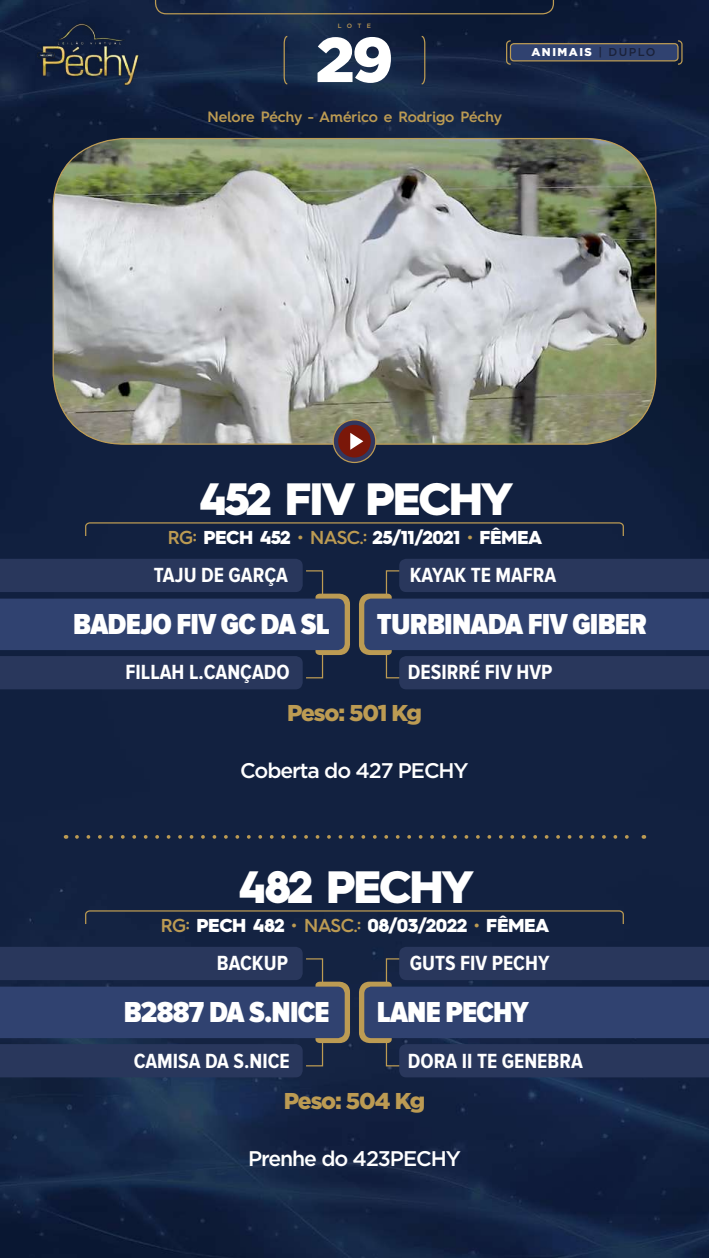
<style>
.page{position:relative;width:709px;height:1258px;background:#fff}
.page>*{position:absolute;margin:0;border:0;box-sizing:border-box;transform-origin:0 0}
.t1{font:900 63.12px "Gotham";color:#fff}
.t2{font:900 45.38px "Hurme Geometric Sans 4";letter-spacing:-.05em;color:#fff}
.t3{font:900 30px "Proxima Nova Cond";letter-spacing:-.025em;color:#fff}
.t4{font:900 22.88px "Gotham";letter-spacing:-.05em;color:#bc9b53}
.t5{font:700 21.25px "Proxima Nova Cond";color:#fff}
.t6{font:500 21.12px "Gotham";letter-spacing:-.05em;color:#fff}
.t7{font:900 18.75px "Hurme Geometric Sans 4";letter-spacing:-.025em;color:#fff}
.t8{font:600 15px "Hurme Geometric Sans 4";color:#bc9b53}
.t9{font:900 11.38px "Gotham";letter-spacing:.13em;color:#fff}
.t10{font:500 6.25px "Gotham";color:#bc9b53}
.s1{font-weight:500;color:#1b223a}
.s2{font-weight:600;color:#bc9b53}
</style>
<div class="page">
<img style="left:0;top:0;width:709px;height:1258px">
<svg style="left:155px;top:0;width:399px;height:14px"></svg>
<div style="left:510px;top:44px;width:168px;height:17px;background:#304270;border-radius:4px"></div>
<div style="left:510px;top:43px;width:168px;height:18px;border:1px solid #bc9b53;border-radius:4px"></div>
<svg style="left:505px;top:40px;width:7px;height:25px"></svg>
<svg style="left:676px;top:40px;width:7px;height:25px"></svg>
<svg style="left:283px;top:35px;width:5px;height:50px"></svg>
<svg style="left:420px;top:35px;width:6px;height:50px"></svg>
<img style="left:24px;top:20px;width:135px;height:74px">
<svg style="left:359px;top:947px;width:350px;height:130px"></svg>
<svg style="left:0;top:947px;width:350px;height:130px"></svg>
<svg style="left:84px;top:910px;width:540px;height:15px"></svg>
<svg style="left:359px;top:559px;width:350px;height:130px"></svg>
<svg style="left:0;top:559px;width:350px;height:130px"></svg>
<svg style="left:84px;top:522px;width:540px;height:15px"></svg>
<svg style="left:77px;top:835px;width:560px;height:4px"></svg>
<img style="left:53px;top:139px;width:603px;height:305px">
<svg style="left:333px;top:420px;width:43px;height:42px"></svg>
<div style="left:332px;top:419px;width:44px;height:44px;border:1px solid #bc9b53;border-radius:50%"></div>
<div style="left:338px;top:425px;width:33px;height:32px;background:#7a1709;border-radius:50%"></div>
<svg style="left:350px;top:433px;width:13px;height:17px"></svg>
<p class="t10" style="left:338px;top:22px;width:35px">LOTE</p>
<h1 class="t1" style="left:315px;top:23px;width:80px">29</h1>
<p class="t8" style="left:207px;top:106px;width:296px">Nelore Péchy - Américo e Rodrigo Péchy</p>
<p class="t9" style="left:531px;top:45px;width:126px">ANIMAIS <span class="s1">| DUPLO</span></p>
<h2 class="t2" style="left:199px;top:467px;width:316px">452 FIV PECHY</h2>
<p class="t7" style="left:168px;top:524px;width:376px"><span class="s2">RG:</span> PECH 452 <span class="s2">• Nasc.:</span> 25/11/2021 <span class="s2">•</span> FÊMEA</p>
<p class="t5" style="left:154px;top:563px;width:136px">TAJU DE GARÇA</p>
<p class="t5" style="left:410px;top:563px;width:148px">KAYAK TE MAFRA</p>
<h3 class="t3" style="left:73px;top:607px;width:258px">BADEJO FIV GC DA SL</h3>
<h3 class="t3" style="left:377px;top:607px;width:272px">TURBINADA FIV GIBER</h3>
<p class="t5" style="left:126px;top:661px;width:166px">FILLAH L.CANÇADO</p>
<p class="t5" style="left:408px;top:661px;width:146px">DESIRRÉ FIV HVP</p>
<p class="t4" style="left:287px;top:700px;width:136px">Peso: 501 Kg</p>
<p class="t6" style="left:240px;top:758px;width:230px">Coberta do 427 PECHY</p>
<h2 class="t2" style="left:238px;top:855px;width:237px">482 PECHY</h2>
<p class="t7" style="left:161px;top:912px;width:389px"><span class="s2">RG:</span> PECH 482 <span class="s2">• Nasc.:</span> 08/03/2022 <span class="s2">•</span> FÊMEA</p>
<p class="t5" style="left:217px;top:951px;width:73px">BACKUP</p>
<p class="t5" style="left:410px;top:951px;width:141px">GUTS FIV PECHY</p>
<h3 class="t3" style="left:124px;top:995px;width:207px">B2887 DA S.NICE</h3>
<h3 class="t3" style="left:377px;top:995px;width:135px">LANE PECHY</h3>
<p class="t5" style="left:134px;top:1049px;width:157px">CAMISA DA S.NICE</p>
<p class="t5" style="left:408px;top:1049px;width:176px">DORA II TE GENEBRA</p>
<p class="t4" style="left:284px;top:1088px;width:143px">Peso: 504 Kg</p>
<p class="t6" style="left:248px;top:1146px;width:214px">Prenhe do 423PECHY</p>
</div>
